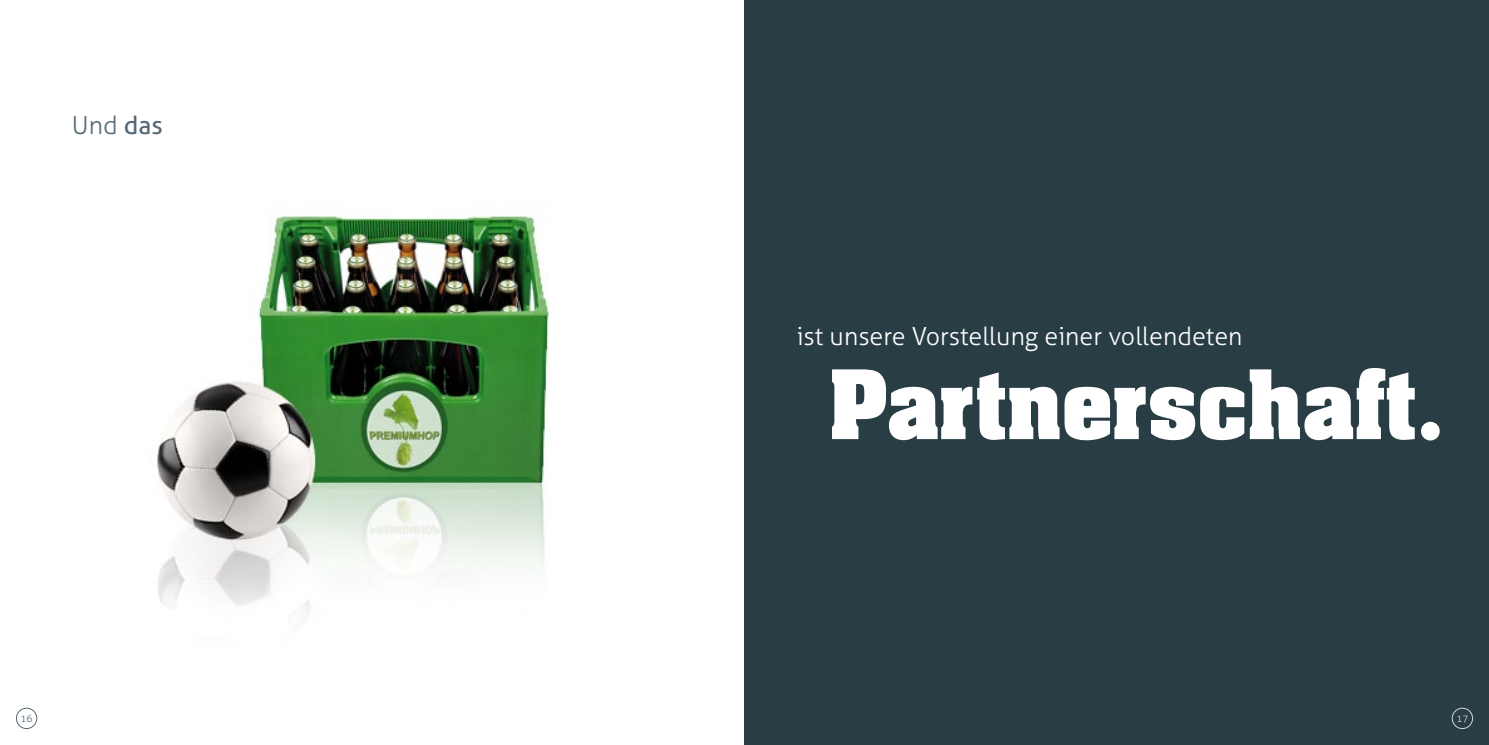
<style>
.page{position:relative;width:1489px;height:745px;background:#fff}
.page>*{position:absolute;margin:0;border:0;box-sizing:border-box;transform-origin:0 0}
.t1{font:700 81.25px "Aachen";color:#fff}
.t2{font:300 25px "Aller";color:#fff}
.t3{font:300 25px "Aller";color:#556a76}
.t4{font:300 10px "Aller";color:#556a76}
.t5{font:300 10px "Aller";color:#d4d6d7}
.s1{font-weight:400}
</style>
<div class="page">
<div style="left:16px;top:707px;width:21px;height:21px;border:1px solid #556a76;border-radius:50%"></div>
<div style="left:744px;top:0;width:744px;height:744px;background:#293d45"></div>
<div style="left:1451px;top:707px;width:21px;height:21px;border:1px solid #d4d6d7;border-radius:50%"></div>
<img style="left:157px;top:215px;width:392px;height:399px">
<p class="t3" style="left:72px;top:110px;width:93px">Und <span class="s1">das</span></p>
<p class="t2" style="left:796px;top:321px;width:447px">ist unsere Vorstellung einer vollendeten</p>
<h1 class="t1" style="left:828px;top:346px;width:617px">Partnerschaft.</h1>
<p class="t4" style="left:21px;top:711px;width:13px">16</p>
<p class="t5" style="left:1456px;top:711px;width:14px">17</p>
</div>
